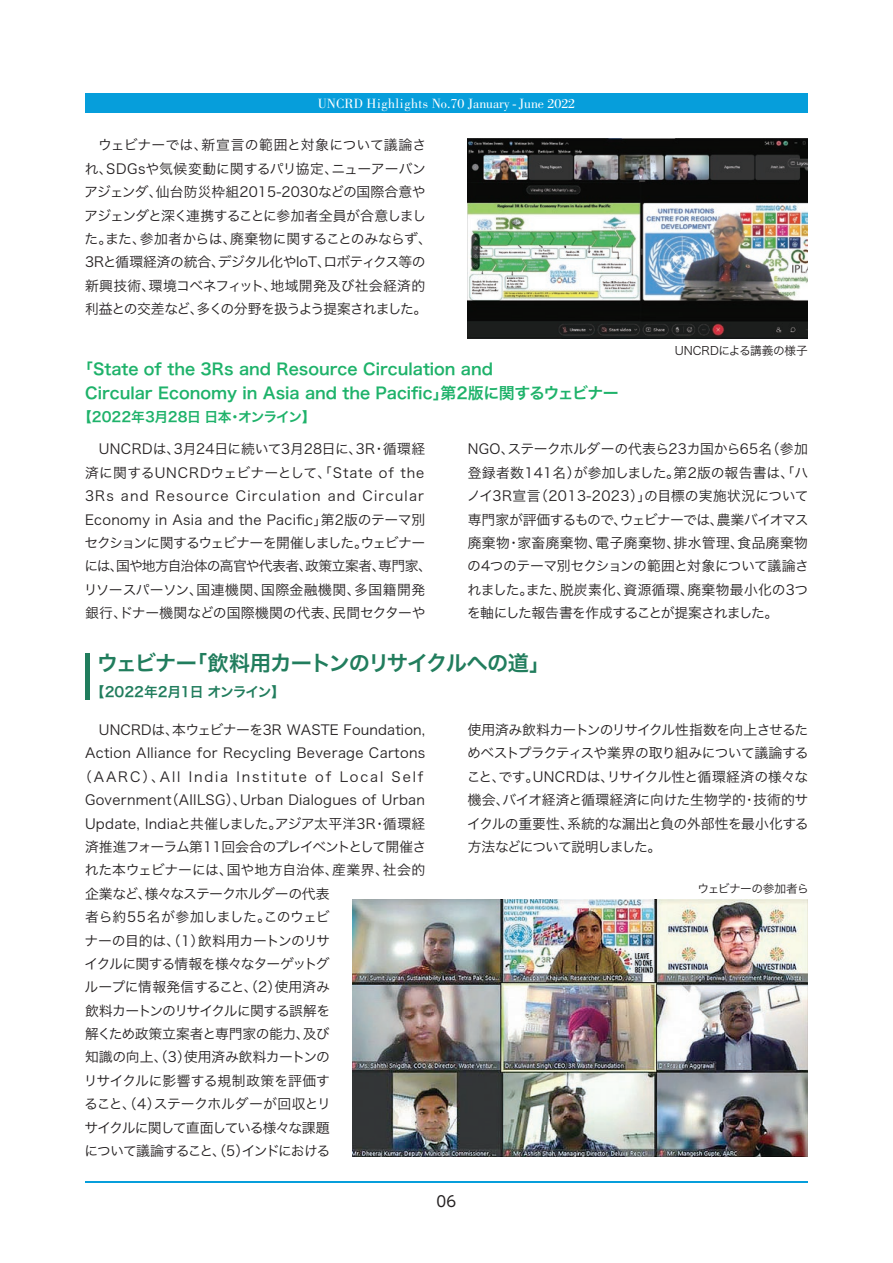
<style>
.page{position:relative;width:893px;height:1263px;background:#fff}
.page>*{position:absolute;margin:0;border:0;box-sizing:border-box;transform-origin:0 0}
.t1{font:21.3px "Hira Kaku Pro N W6";letter-spacing:-.055em;color:#217d5d}
.t2{font:15.9px/23.4px "Hira Kaku Pro N W6";color:#1eb26a}
.t3{font:14.85px "UD Shin Go Pro";color:#231f20}
.t4{font:13.8px/23.4px "Hira Kaku Pro N W3";letter-spacing:-.01em;color:#231f20;text-align:justify}
.t5{font:13.8px/23.4px "Hira Kaku Pro N W3";letter-spacing:.015em;color:#231f20;text-align:center}
.t6{font:13.8px "Hira Kaku Pro N W3";letter-spacing:.02em;color:#231f20}
.t7{font:13.8px "Hira Kaku Pro N W3";letter-spacing:.025em;color:#231f20}
.t8{font:13.8px "Hira Kaku Pro N W3";letter-spacing:-.06em;color:#231f20}
.t9{font:13.8px "Bodoni";color:#fff}
.t10{font:13.8px "Hira Kaku Pro N W3";letter-spacing:.135em;color:#231f20}
.t11{font:13.8px "Hira Kaku Pro N W3";letter-spacing:.01em;color:#231f20}
.t12{font:13.8px "Hira Kaku Pro N W3";letter-spacing:-.065em;color:#231f20}
.t13{font:13.8px "Hira Kaku Pro N W3";letter-spacing:-.09em;color:#231f20}
.t14{font:13.8px "Hira Kaku Pro N W6";letter-spacing:-.03em;color:#1eb26a}
.t15{font:13.8px "Hira Kaku Pro N W3";letter-spacing:-.045em;color:#231f20}
.t16{font:13.8px "Hira Kaku Pro N W3";letter-spacing:-.035em;color:#231f20}
.t17{font:13.8px "Hira Kaku Pro N W3";letter-spacing:-.07em;color:#231f20}
.t18{font:13.8px "Hira Kaku Pro N W6";letter-spacing:-.03em;color:#217d5d}
.t19{font:11.7px "Hira Kaku Pro N W3";letter-spacing:-.03em;color:#231f20}
.t20{font:11.7px "Hira Kaku Pro N W3";letter-spacing:-.05em;color:#231f20}
</style>
<div class="page">
<img style="left:468px;top:138px;width:340px;height:200px">
<img style="left:353px;top:899px;width:455px;height:258px">
<hr style="left:85px;top:653px;width:4px;height:46px;background:#217d5d">
<hr style="left:85px;top:1181px;width:723px;height:1px;background:#069edb">
<div style="left:85px;top:94px;width:723px;height:19px;background:#069edb"></div>
<p class="t9" style="left:318px;top:96px;width:259px">UNCRD Highlights No.70 January -June 2022</p>
<p class="t4" style="left:84px;top:132px;width:349px;text-align:center">ウェビナーでは、新宣言の範囲と対象について議論さ<br>れ、SDGsや気候変動に関するパリ協定、ニューアーバンアジェンダ、仙台防災枠組2015-2030などの国際合意やアジェンダと深く連携することに参加者全員が合意しました。また、参加者からは、廃棄物に関することのみならず、<br>3Rと循環経済の統合、デジタル化やIoT、ロボティクス等の新興技術、環境コベネフィット、地域開発及び社会経済的利益との交差など、多くの分野を扱うよう提案されました。</p>
<p class="t19" style="left:675px;top:340px;width:135px">UNCRDによる講義の様子</p>
<p class="t2" style="left:85px;top:357px;width:535px;text-indent:-8px">「State of the 3Rs and Resource Circulation and<br>Circular Economy in Asia and the Pacific」第2版に関するウェビナー</p>
<p class="t14" style="left:78px;top:405px;width:239px">【2022年3月28日 日本・オンライン】</p>
<p class="t5" style="left:84px;top:437px;width:350px">UNCRDは、3月24日に続いて3月28日に、3R・循環経<br>済に関するUNCRDウェビナーとして、「State of the 3Rs and Resource Circulation and Circular Economy in Asia and the Pacific」第2版のテーマ別セクションに関するウェビナーを開催しました。ウェビナーには、国や地方自治体の高官や代表者、政策立案者、専門家、リソースパーソン、国連機関、国際金融機関、多国籍開発銀行、ドナー機関などの国際機関の代表、民間セクターや</p>
<p class="t4" style="left:467px;top:436px;width:344px">NGO、ステークホルダーの代表ら23カ国から65名（参加登録者数141名）が参加しました。第2版の報告書は、「ハノイ3R宣言（2013-2023）」の目標の実施状況について専門家が評価するもので、ウェビナーでは、農業バイオマス廃棄物・家畜廃棄物、電子廃棄物、排水管理、食品廃棄物の4つのテーマ別セクションの範囲と対象について議論されました。また、脱炭素化、資源循環、廃棄物最小化の3つを軸にした報告書を作成することが提案されました。</p>
<h1 class="t1" style="left:97px;top:644px;width:455px">ウェビナー「飲料用カートンのリサイクルへの道」</h1>
<p class="t18" style="left:91px;top:679px;width:196px">【2022年2月1日 オンライン】</p>
<p class="t11" style="left:99px;top:717px;width:328px">UNCRDは、本ウェビナーを3R WASTE Foundation,</p>
<p class="t7" style="left:85px;top:741px;width:342px">Action Alliance for Recycling Beverage Cartons</p>
<p class="t10" style="left:78px;top:764px;width:347px">（AARC）、All India Institute of Local Self</p>
<p class="t6" style="left:85px;top:788px;width:341px">Government（AIILSG）、Urban Dialogues of Urban</p>
<p class="t6" style="left:85px;top:811px;width:342px">Update, Indiaと共催しました。アジア太平洋3R・循環経</p>
<p class="t12" style="left:85px;top:834px;width:343px">済推進フォーラム第11回会合のプレイベントとして開催さ</p>
<p class="t4" style="left:85px;top:857px;width:342px">れた本ウェビナーには、国や地方自治体、産業界、社会的</p>
<p class="t15" style="left:85px;top:881px;width:246px">企業など、様々なステークホルダーの代表</p>
<p class="t4" style="left:85px;top:904px;width:246px">者ら約55名が参加しました。このウェビ</p>
<p class="t4" style="left:84px;top:928px;width:247px">ナーの目的は、（1）飲料用カートンのリサ</p>
<p class="t8" style="left:85px;top:951px;width:247px">イクルに関する情報を様々なターゲットグ</p>
<p class="t4" style="left:85px;top:974px;width:247px">ループに情報発信すること、（2）使用済み</p>
<p class="t8" style="left:85px;top:998px;width:247px">飲料カートンのリサイクルに関する誤解を</p>
<p class="t16" style="left:85px;top:1021px;width:246px">解くため政策立案者と専門家の能力、及び</p>
<p class="t4" style="left:85px;top:1044px;width:246px">知識の向上、（3）使用済み飲料カートンの</p>
<p class="t4" style="left:84px;top:1068px;width:248px">リサイクルに影響する規制政策を評価す</p>
<p class="t4" style="left:84px;top:1091px;width:248px">ること、（4）ステークホルダーが回収とリ</p>
<p class="t17" style="left:85px;top:1115px;width:246px">サイクルに関して直面している様々な課題</p>
<p class="t13" style="left:85px;top:1138px;width:247px">について議論すること、（5）インドにおける</p>
<p class="t4" style="left:467px;top:717px;width:344px">使用済み飲料カートンのリサイクル性指数を向上させるためベストプラクティスや業界の取り組みについて議論すること、です。UNCRDは、リサイクル性と循環経済の様々な機会、バイオ経済と循環経済に向けた生物学的・技術的サイクルの重要性、系統的な漏出と負の外部性を最小化する方法などについて説明しました。</p>
<p class="t20" style="left:698px;top:878px;width:113px">ウェビナーの参加者ら</p>
<p class="t3" style="left:437px;top:1189px;width:21px">06</p>
</div>
